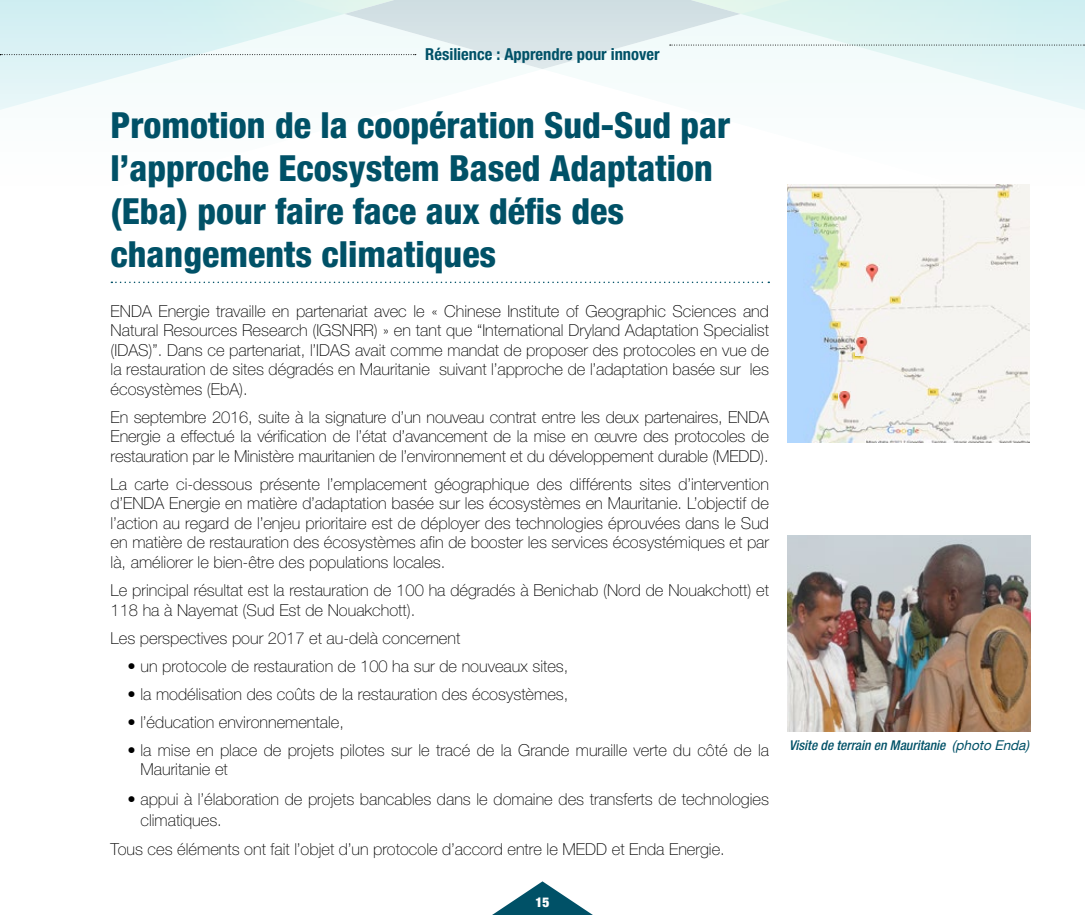
<style>
.page{position:relative;width:1085px;height:915px;background:#fff}
.page>*{position:absolute;margin:0;border:0;box-sizing:border-box;transform-origin:0 0}
.t1{font:800 condensed 36px/43.2px "Helvetica Neue";color:#005167}
.t2{font:100 16.5px/19.5px "Helvetica Neue";color:#000;text-align:justify}
.t3{font:700 condensed 16.5px "Helvetica Neue";color:#005167}
.t4{font:italic 500 condensed 13.5px "Helvetica Neue";color:#005167}
.t5{font:900 condensed 13.5px "Helvetica Neue";color:#fff}
.s1{font-weight:400;font-stretch:normal}
</style>
<div class="page">
<svg style="left:546px;top:69px;width:538px;height:159px"></svg>
<svg style="left:0;top:69px;width:539px;height:41px;fill:#f6fcfc"></svg>
<svg style="left:0;top:0;width:1085px;height:69px"></svg>
<svg style="left:493px;top:881px;width:99px;height:33px"></svg>
<img style="left:787px;top:184px;width:242px;height:258px">
<img style="left:855px;top:337px;width:12px;height:18px">
<img style="left:838px;top:392px;width:12px;height:18px">
<img style="left:787px;top:535px;width:243px;height:196px">
<svg style="left:111px;top:281px;width:658px;height:2px"></svg>
<p class="t3" style="left:425px;top:44px;width:236px">Résilience : Apprendre pour innover</p>
<h1 class="t1" style="left:111px;top:103px;width:621px">Promotion de la coopération Sud-Sud par l’approche Ecosystem Based Adaptation (Eba) pour faire face aux défis des changements climatiques</h1>
<p class="t2" style="left:111px;top:301px;width:660px">ENDA Energie travaille en partenariat avec le « Chinese Institute of Geographic Sciences and Natural Resources Research (IGSNRR) » en tant que “International Dryland Adaptation Specialist (IDAS)”. Dans ce partenariat, l’IDAS avait comme mandat de proposer des protocoles en vue de la restauration de sites dégradés en Mauritanie suivant l’approche de l’adaptation basée sur les écosystèmes (EbA).</p>
<p class="t2" style="left:111px;top:407px;width:659px">En septembre 2016, suite à la signature d’un nouveau contrat entre les deux partenaires, ENDA Energie a effectué la vérification de l’état d’avancement de la mise en œuvre des protocoles de restauration par le Ministère mauritanien de l’environnement et du développement durable (MEDD).</p>
<p class="t2" style="left:111px;top:474px;width:660px">La carte ci-dessous présente l’emplacement géographique des différents sites d’intervention d’ENDA Energie en matière d’adaptation basée sur les écosystèmes en Mauritanie. L’objectif de l’action au regard de l’enjeu prioritaire est de déployer des technologies éprouvées dans le Sud en matière de restauration des écosystèmes afin de booster les services écosystémiques et par là, améliorer le bien-être des populations locales.</p>
<p class="t2" style="left:111px;top:580px;width:660px">Le principal résultat est la restauration de 100 ha dégradés à Benichab (Nord de Nouakchott) et<br>118 ha à Nayemat (Sud Est de Nouakchott).</p>
<p class="t2" style="left:111px;top:627px;width:351px">Les perspectives pour 2017 et au-delà concernent</p>
<p class="t2" style="left:128px;top:655px;width:442px">• un protocole de restauration de 100 ha sur de nouveaux sites,</p>
<p class="t2" style="left:128px;top:683px;width:442px">• la modélisation des coûts de la restauration des écosystèmes,</p>
<p class="t2" style="left:128px;top:711px;width:218px">• l’éducation environnementale,</p>
<p class="t2" style="left:140px;top:739px;width:630px;text-indent:-13px">• la mise en place de projets pilotes sur le tracé de la Grande muraille verte du côté de la<br>Mauritanie et</p>
<p class="t2" style="left:140px;top:788px;width:630px;line-height:21px;text-indent:-13px">• appui à l’élaboration de projets bancables dans le domaine des transferts de technologies climatiques.</p>
<p class="t2" style="left:111px;top:839px;width:615px">Tous ces éléments ont fait l’objet d’un protocole d’accord entre le MEDD et Enda Energie.</p>
<p class="t5" style="left:535px;top:893px;width:16px">15</p>
<p class="t4" style="left:789px;top:737px;width:242px">Visite de terrain en Mauritanie <span class="s1">(photo Enda)</span></p>
</div>
